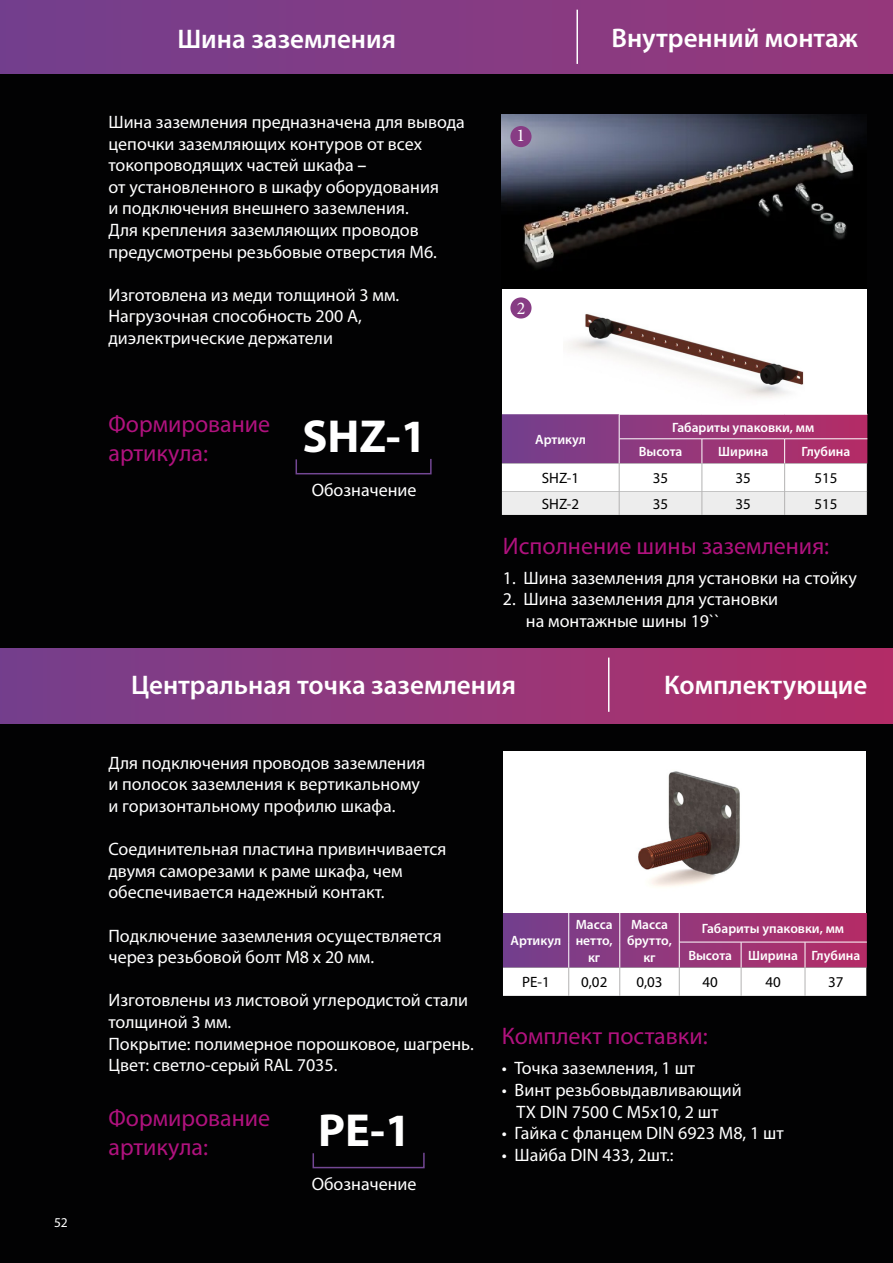
<style>
.page{position:relative;width:893px;height:1263px;background:#020203}
.page>*{position:absolute;margin:0;border:0;box-sizing:border-box;transform-origin:0 0}
.t1{font:700 46.5px "Myriad Pro";color:#fff}
.t2{font:600 27px "Myriad Pro";color:#fff}
.t3{font:24px/28.8px "Myriad Pro";color:#b0127e}
.t4{font:18px/21.6px "Myriad Pro";color:#fff}
.t5{font:18px "Minion Pro";color:#fff}
.t6{font:15px "Myriad Pro";color:#000}
.t7{font:600 13.5px/16.2px "Myriad Pro";color:#fff;text-align:center}
.t8{font:13.5px "Myriad Pro";color:#fff}
.s1{font-weight:600}
</style>
<div class="page">
<div style="left:0;top:0;width:893px;height:73px;background:linear-gradient(to right,#733f8d,#96387b)"></div>
<div style="left:502px;top:278px;width:365px;height:137px;background:#fff"></div>
<img style="left:564px;top:288px;width:241px;height:110px">
<hr style="left:576px;top:10px;width:2px;height:54px;background:#fff">
<div style="left:0;top:648px;width:893px;height:75px;background:linear-gradient(to right,#75408d,#b42e67)"></div>
<hr style="left:608px;top:657px;width:1px;height:55px;background:#fff">
<div style="left:503px;top:751px;width:363px;height:162px;background:#fff"></div>
<img style="left:638px;top:771px;width:102px;height:116px">
<svg style="left:503px;top:913px;width:364px;height:83px"></svg>
<svg style="left:312px;top:1152px;width:113px;height:17px"></svg>
<svg style="left:295px;top:458px;width:137px;height:17px"></svg>
<img style="left:502px;top:115px;width:365px;height:173px">
<svg style="left:502px;top:414px;width:366px;height:101px"></svg>
<div style="left:510px;top:126px;width:21px;height:21px;background:#873c84;border-radius:50%"></div>
<div style="left:510px;top:297px;width:21px;height:22px;background:#873c84;border-radius:50%"></div>
<p class="t8" style="left:54px;top:1214px;width:15px">52</p>
<h2 class="t2" style="left:177px;top:22px;width:220px">Шина заземления</h2>
<h2 class="t2" style="left:612px;top:21px;width:248px">Внутренний монтаж</h2>
<p class="t4" style="left:108px;top:111px;width:358px">Шина заземления предназначена для вывода цепочки заземляющих контуров от всех токопроводящих частей шкафа <span class="s1">–<br></span>от установленного в шкафу оборудования<br>и подключения внешнего заземления.<br>Для крепления заземляющих проводов предусмотрены резьбовые отверстия М6.</p>
<p class="t4" style="left:108px;top:284px;width:292px">Изготовлена из меди толщиной 3 мм.<br>Нагрузочная способность 200 А, диэлектрические держатели</p>
<h3 class="t3" style="left:108px;top:409px;width:163px">Формирование артикула:</h3>
<h1 class="t1" style="left:302px;top:406px;width:126px">SHZ-1</h1>
<p class="t4" style="left:312px;top:479px;width:106px">Обозначение</p>
<p class="t5" style="left:517px;top:123px;width:10px">1</p>
<p class="t5" style="left:517px;top:296px;width:10px">2</p>
<p class="t7" style="left:535px;top:431px;width:52px">Артикул</p>
<p class="t7" style="left:639px;top:414px;width:177px;line-height:24.6px;text-align:left;text-indent:33px">Габариты упаковки, мм<br>Высота</p>
<p class="t7" style="left:718px;top:443px;width:51px">Ширина</p>
<p class="t7" style="left:802px;top:443px;width:50px">Глубина</p>
<p class="t6" style="left:542px;top:469px;width:39px">SHZ-1</p>
<p class="t6" style="left:653px;top:469px;width:17px">35</p>
<p class="t6" style="left:736px;top:469px;width:17px">35</p>
<p class="t6" style="left:814px;top:469px;width:25px">515</p>
<p class="t6" style="left:542px;top:495px;width:39px">SHZ-2</p>
<p class="t6" style="left:653px;top:495px;width:17px">35</p>
<p class="t6" style="left:736px;top:495px;width:17px">35</p>
<p class="t6" style="left:814px;top:495px;width:25px">515</p>
<h3 class="t3" style="left:503px;top:531px;width:328px">Исполнение шины заземления:</h3>
<p class="t4" style="left:503px;top:567px;width:355px">1. Шина заземления для установки на стойку</p>
<p class="t4" style="left:526px;top:588px;width:254px;text-indent:-23px">2. Шина заземления для установки на монтажные шины 19``</p>
<h2 class="t2" style="left:131px;top:668px;width:386px">Центральная точка заземления</h2>
<h2 class="t2" style="left:664px;top:668px;width:205px">Комплектующие</h2>
<p class="t4" style="left:108px;top:752px;width:318px">Для подключения проводов заземления и полосок заземления к вертикальному и горизонтальному профилю шкафа.</p>
<p class="t4" style="left:108px;top:838px;width:340px">Соединительная пластина привинчивается двумя саморезами к раме шкафа, чем обеспечивается надежный контакт.</p>
<p class="t4" style="left:108px;top:924px;width:335px">Подключение заземления осуществляется через резьбовой болт M8 x 20 мм.</p>
<p class="t4" style="left:108px;top:989px;width:367px">Изготовлены из листовой углеродистой стали толщиной 3 мм.<br>Покрытие: полимерное порошковое, шагрень.<br>Цвет: светло-серый RAL 7035.</p>
<h3 class="t3" style="left:108px;top:1103px;width:163px">Формирование артикула:</h3>
<h1 class="t1" style="left:318px;top:1100px;width:94px">PE-1</h1>
<p class="t4" style="left:312px;top:1173px;width:106px">Обозначение</p>
<p class="t7" style="left:510px;top:932px;width:52px">Артикул</p>
<p class="t7" style="left:576px;top:916px;width:39px">Масса нетто, кг</p>
<p class="t7" style="left:627px;top:916px;width:46px">Масса брутто, кг</p>
<p class="t7" style="left:688px;top:914px;width:173px;line-height:27.3px">Габариты упаковки, мм<br>Высота Ширина Глубина</p>
<p class="t6" style="left:522px;top:973px;width:29px">PE-1</p>
<p class="t6" style="left:581px;top:973px;width:28px">0,02</p>
<p class="t6" style="left:636px;top:973px;width:28px">0,03</p>
<p class="t6" style="left:702px;top:973px;width:17px">40</p>
<p class="t6" style="left:765px;top:973px;width:17px">40</p>
<p class="t6" style="left:828px;top:973px;width:17px">37</p>
<h3 class="t3" style="left:502px;top:1021px;width:207px">Комплект поставки:</h3>
<p class="t4" style="left:502px;top:1057px;width:195px">• Точка заземления, 1 шт</p>
<p class="t4" style="left:502px;top:1079px;width:241px;text-align:center">• Винт резьбовыдавливающий<br>TX DIN 7500 С М5х10, 2 шт</p>
<p class="t4" style="left:502px;top:1122px;width:283px">• Гайка с фланцем DIN 6923 М8, 1 шт</p>
<p class="t4" style="left:502px;top:1144px;width:173px">• Шайба DIN 433, 2шт.:</p>
</div>
